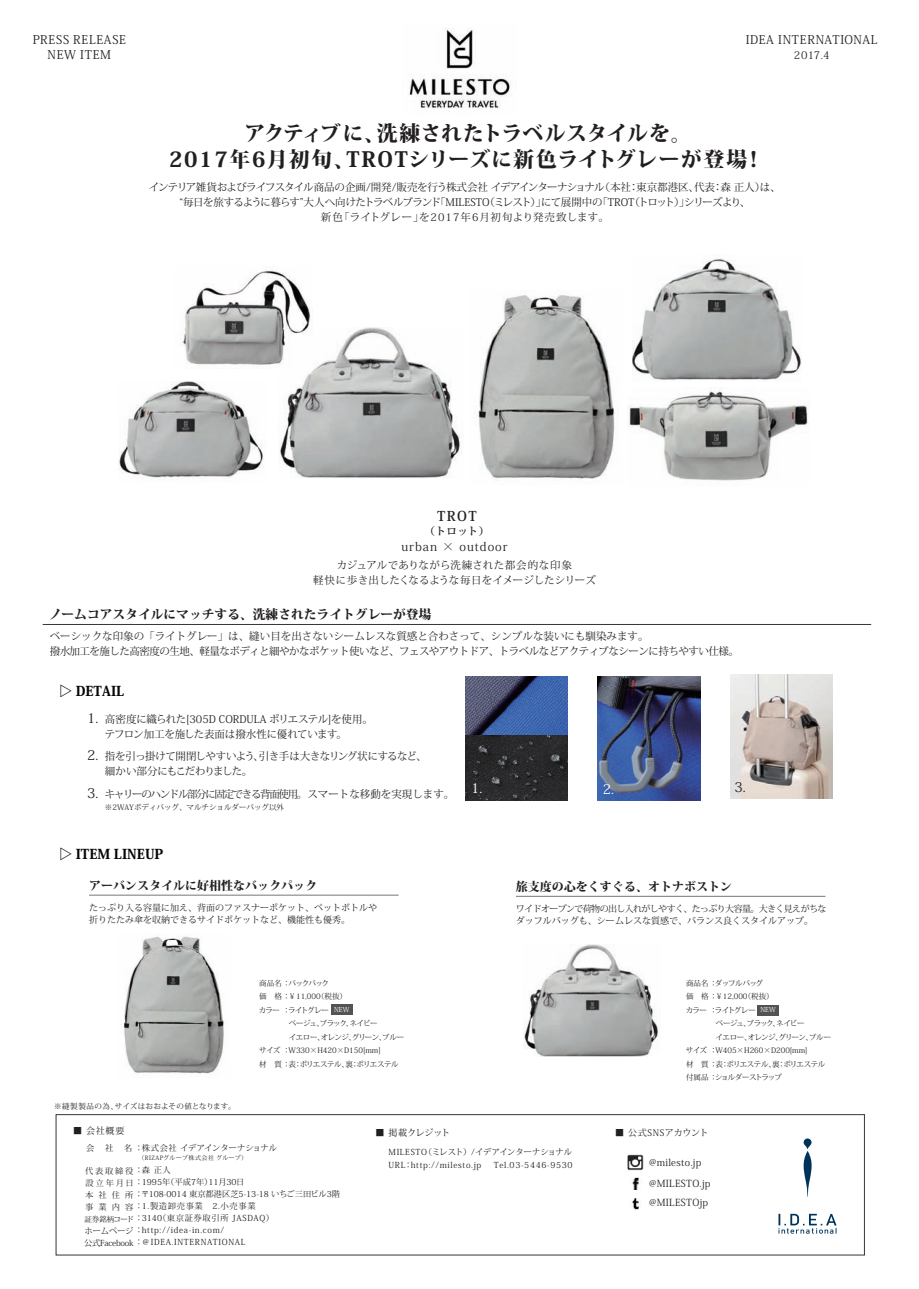
<style>
.page{position:relative;width:919px;height:1289px;background:#fff}
.page>*{position:absolute;margin:0;border:0;box-sizing:border-box;transform-origin:0 0}
.t1{font:800 21px/25.5px "Koz Min Pro";letter-spacing:.03em;color:#231f20;text-align:center}
.t2{font:800 13.5px "Koz Min Pro";color:#040504}
.t3{font:13.5px "Koz Min Pro";color:#231f20}
.t4{font:700 13.5px "Koz Min Pro";color:#231f20}
.t5{font:13.5px "Koz Min Pro";color:#fff}
.t6{font:800 12.75px "Koz Min Pro";color:#231f20}
.t7{font:800 12px "Koz Min Pro";color:#231f20}
.t8{font:12px/15px "Koz Min Pro";letter-spacing:.06em;color:#231f20;text-align:center}
.t9{font:12px "Koz Min Pro";letter-spacing:.08em;color:#231f20}
.t10{font:10.5px/15px "Koz Min Pro";letter-spacing:-.03em;color:#231f20;text-align:center}
.t11{font:10.5px/15px "Koz Min Pro";letter-spacing:-.05em;color:#231f20}
.t12{font:10.5px/15px "Koz Min Pro";color:#231f20;text-align:center}
.t13{font:10.5px "Koz Min Pro";letter-spacing:-.13em;color:#231f20}
.t14{font:700 10.5px "Koz Min Pro";color:#231f20}
.t15{font:9.75px/21px "Koz Min Pro";letter-spacing:.03em;color:#231f20}
.t16{font:9px/12px "Koz Min Pro";color:#231f20}
.t17{font:9px/12px "Koz Min Pro";letter-spacing:-.07em;color:#231f20}
.t18{font:9px "Koz Min Pro";letter-spacing:.04em;color:#231f20}
.t19{font:8.25px/12px "Koz Min Pro";letter-spacing:.07em;color:#231f20}
.t20{font:8.25px/11.9px "Koz Min Pro";color:#231f20}
.t21{font:7.5px/13.5px "Koz Min Pro";letter-spacing:-.04em;color:#231f20}
.t22{font:7.5px/13.5px "Koz Min Pro";letter-spacing:-.07em;color:#231f20}
.t23{font:7.5px/13.5px "Koz Min Pro";letter-spacing:-.075em;color:#231f20}
.t24{font:7.5px "Koz Min Pro";color:#231f20}
.t25{font:7.5px "Koz Min Pro";letter-spacing:.05em;color:#231f20}
.t26{font:6.75px "Koz Min Pro";color:#fff}
.t27{font:6px "Koz Min Pro";letter-spacing:.08em;color:#231f20}
.s1{font-size:7.5px}
</style>
<div class="page">
<img style="left:730px;top:674px;width:102px;height:124px">
<img style="left:632px;top:258px;width:169px;height:122px">
<img style="left:280px;top:328px;width:182px;height:150px">
<img style="left:409px;top:28px;width:102px;height:81px">
<hr style="left:89px;top:894px;width:309px;height:1px;background:#757679">
<hr style="left:516px;top:895px;width:309px;height:1px;background:#757679">
<img style="left:478px;top:295px;width:137px;height:185px">
<img style="left:627px;top:388px;width:182px;height:93px">
<img style="left:182px;top:270px;width:130px;height:98px">
<img style="left:119px;top:381px;width:144px;height:97px">
<img style="left:524px;top:944px;width:135px;height:112px">
<img style="left:123px;top:936px;width:101px;height:138px">
<hr style="left:43px;top:624px;width:828px;height:1px;background:#363638">
<img style="left:465px;top:734px;width:102px;height:66px">
<img style="left:465px;top:676px;width:102px;height:58px">
<img style="left:597px;top:676px;width:103px;height:124px">
<div style="left:331px;top:1004px;width:21px;height:10px;background:#535355"></div>
<div style="left:757px;top:1005px;width:21px;height:10px;background:#535355"></div>
<div style="left:56px;top:1114px;width:808px;height:141px;border:1px solid #363638"></div>
<svg style="left:803px;top:1138px;width:8px;height:58px"></svg>
<svg style="left:778px;top:1213px;width:58px;height:20px"></svg>
<img style="left:627px;top:1154px;width:17px;height:56px">
<p class="t8" style="left:33px;top:32px;width:95px">PRESS RELEASE<br>NEW ITEM</p>
<p class="t8" style="left:745px;top:32px;width:133px">IDEA INTERNATIONAL</p>
<p class="t10" style="left:793px;top:47px;width:37px">2017.4</p>
<p class="t1" style="left:169px;top:120px;width:596px">アクティブに、洗練されたトラベルスタイルを。<br>2017年6月初旬、TROTシリーズに新色ライトグレーが登場！</p>
<p class="t10" style="left:149px;top:179px;width:633px">インテリア雑貨およびライフスタイル商品の企画/開発/販売を行う株式会社 イデアインターナショナル（本社：東京都港区、代表：森 正人）は、“毎日を旅するように暮らす”大人へ向けたトラベルブランド「MILESTO（ミレスト）」にて展開中の「TROT（トロット）」シリーズより、<br>新色「ライトグレー」を2017年6月初旬より発売致します。</p>
<p class="t4" style="left:437px;top:506px;width:41px">TROT</p>
<p class="t14" style="left:424px;top:523px;width:66px">（トロット）</p>
<p class="t9" style="left:401px;top:538px;width:108px">urban × outdoor</p>
<p class="t12" style="left:313px;top:557px;width:284px">カジュアルでありながら洗練された都会的な印象<br>軽快に歩き出したくなるような毎日をイメージしたシリーズ</p>
<p class="t6" style="left:49px;top:605px;width:384px">ノームコアスタイルにマッチする、洗練されたライトグレーが登場</p>
<p class="t11" style="left:50px;top:628px;width:690px">ベーシックな印象の「ライトグレー」は、縫い目を出さないシームレスな質感と合わさって、シンプルな装いにも馴染みます。<br>撥水加工を施した高密度の生地、軽量なボディと細やかなポケット使いなど、フェスやアウトドア、トラベルなどアクティブなシーンに持ちやすい仕様。</p>
<p class="t2" style="left:59px;top:680px;width:67px">▷ DETAIL</p>
<p class="t3" style="left:87px;top:708px;width:13px">1.</p>
<p class="t3" style="left:87px;top:745px;width:13px">2.</p>
<p class="t3" style="left:87px;top:783px;width:13px">3.</p>
<p class="t5" style="left:471px;top:778px;width:13px">1.</p>
<p class="t5" style="left:602px;top:779px;width:13px">2.</p>
<p class="t3" style="left:734px;top:778px;width:13px">3.</p>
<p class="t10" style="left:105px;top:711px;width:270px;text-align:left">高密度に織られた[305D CORDULA ポリエステル]を使用。テフロン加工を施した表面は撥水性に優れています。</p>
<p class="t11" style="left:105px;top:748px;width:323px">指を引っ掛けて開閉しやすいよう、引き手は大きなリング状にするなど、細かい部分にもこだわりました。</p>
<p class="t13" style="left:105px;top:786px;width:351px">キャリーのハンドル部分に固定できる背面使用。スマートな移動を実現します。</p>
<p class="t24" style="left:105px;top:801px;width:181px">※2WAYボディバッグ、マルチショルダーバッグ以外</p>
<p class="t2" style="left:59px;top:844px;width:106px">▷ ITEM LINEUP</p>
<p class="t7" style="left:89px;top:876px;width:230px">アーバンスタイルに好相性なバックパック</p>
<p class="t16" style="left:89px;top:901px;width:289px">たっぷり入る容量に加え、背面のファスナーポケット、ペットボトルや折りたたみ傘を収納できるサイドポケットなど、機能性も優秀。</p>
<p class="t25" style="left:54px;top:1100px;width:183px">※縫製製品の為、サイズはおおよその値となります。</p>
<p class="t22" style="left:259px;top:976px;width:89px">商品名：バックパック<br>価　格：￥11,000（税抜）カラー：ライトグレー</p>
<p class="t21" style="left:259px;top:1043px;width:141px">サイズ：W330×H420×D150[mm]<br>材　質：表：ポリエステル、裏：ポリエステル</p>
<p class="t26" style="left:334px;top:1004px;width:17px">NEW</p>
<p class="t23" style="left:289px;top:1016px;width:117px">ベージュ、ブラック、ネイビー<br>イエロー、オレンジ、グリーン、ブルー</p>
<p class="t7" style="left:516px;top:877px;width:217px">旅支度の心をくすぐる、オトナボストン</p>
<p class="t17" style="left:516px;top:902px;width:312px">ワイドオープンで荷物の出し入れがしやすく、たっぷり大容量。大きく見えがちなダッフルバッグも、シームレスな質感で、バランス良くスタイルアップ。</p>
<p class="t22" style="left:685px;top:976px;width:89px">商品名：ダッフルバッグ<br>価　格：￥12,000（税抜）カラー：ライトグレー</p>
<p class="t21" style="left:686px;top:1043px;width:141px">サイズ：W405×H260×D200[mm]<br>材　質：表：ポリエステル、裏：ポリエステル付属品：ショルダーストラップ</p>
<p class="t26" style="left:760px;top:1005px;width:17px">NEW</p>
<p class="t23" style="left:715px;top:1016px;width:117px">ベージュ、ブラック、ネイビー<br>イエロー、オレンジ、グリーン、ブルー</p>
<p class="t16" style="left:73px;top:1124px;width:53px">■ 会社概要</p>
<p class="t16" style="left:375px;top:1126px;width:76px">■ 掲載クレジット</p>
<p class="t18" style="left:615px;top:1126px;width:95px">■ 公式SNSアカウント</p>
<p class="t19" style="left:86px;top:1141px;width:10px">会</p>
<p class="t19" style="left:105px;top:1141px;width:10px">社</p>
<p class="t20" style="left:124px;top:1141px;width:154px">名：株式会社 イデアインターナショナル</p>
<p class="t20" style="left:85px;top:1164px;width:256px">代表取締役：森 正人<br>設立年月日：1995年（平成7年）11月30日<br>本 社 住 所：〒108-0014 東京都港区芝5-13-18 いちご三田ビル3階事 業 内 容：1.製造卸売事業　2.小売事業</p>
<p class="t19" style="left:84px;top:1223px;width:163px">ホームページ：http://idea-in.com/<br>公式Facebook：＠IDEA.INTERNATIONAL</p>
<p class="t19" style="left:388px;top:1144px;width:185px;line-height:13.5px">MILESTO（ミレスト）/イデアインターナショナル<br>URL：http://milesto.jp　 Tel.03-5446-9530</p>
<p class="t15" style="left:649px;top:1151px;width:63px">@milesto.jp @MILESTO.jp</p>
<p class="t15" style="left:649px;top:1191px;width:60px">@MILESTOjp</p>
<p class="t27" style="left:138px;top:1153px;width:110px">（RIZAPグループ株式会社 グループ）</p>
<p class="t19" style="left:85px;top:1211px;width:191px"><span class="s1">証券銘柄コード</span>：3140（東京証券取引所 JASDAQ）</p>
</div>
